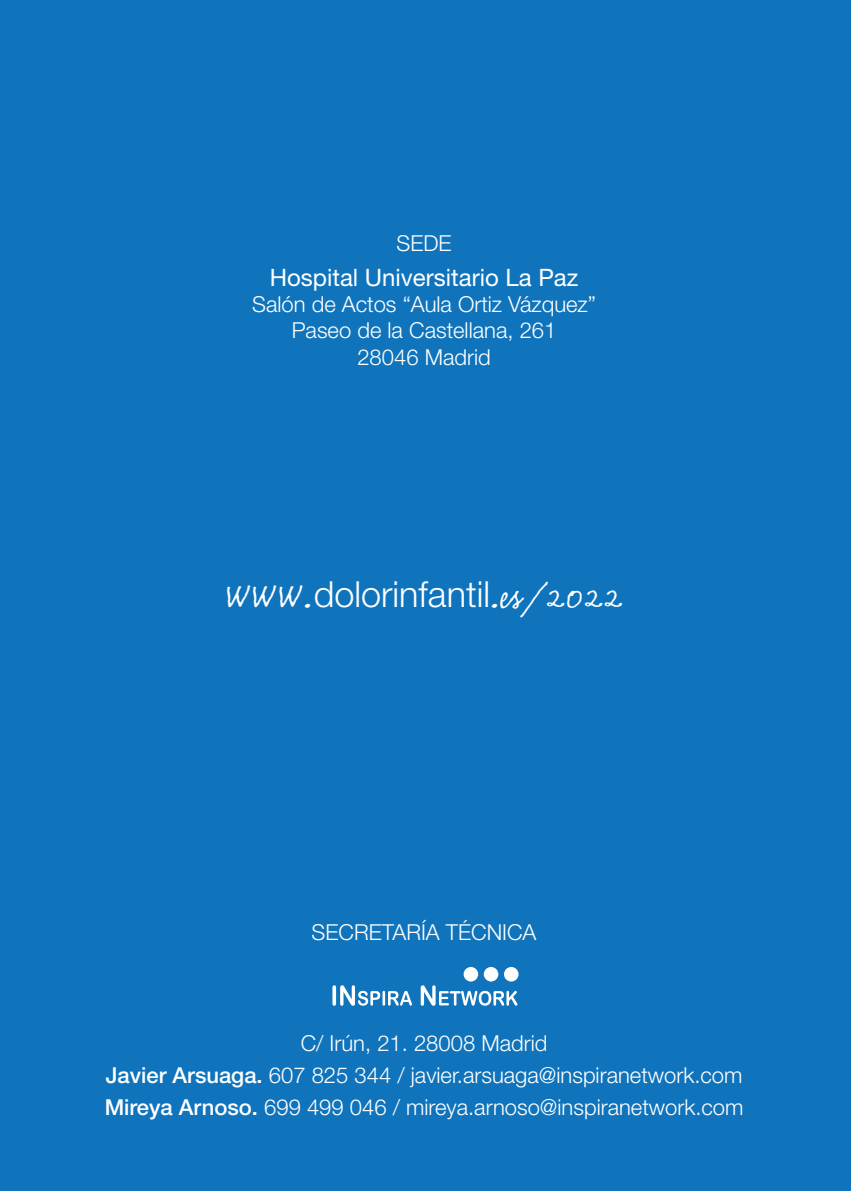
<style>
.page{position:relative;width:851px;height:1191px;background:#fff}
.page>*{position:absolute;margin:0;border:0;box-sizing:border-box;transform-origin:0 0}
.t1{font:300 36px "Helvetica Neue LT Std";color:#fff}
.t2{font:24px "Helvetica Neue LT Std";color:#fff}
.t3{font:300 22px/32px "Helvetica Neue LT Std";color:#fff;text-align:center}
.s1{font-family:"Emmascript MVB Std";font-weight:400}
.s2{font-weight:500}
</style>
<div class="page">
<div style="left:0;top:0;width:850px;height:1191px;background:#1074bc"></div>
<svg style="left:332px;top:985px;width:80px;height:20px"></svg>
<svg style="left:420px;top:985px;width:97px;height:20px"></svg>
<div style="left:504px;top:967px;width:14px;height:14px;background:#fff;border-radius:50%"></div>
<div style="left:483px;top:967px;width:15px;height:14px;background:#fff;border-radius:50%"></div>
<div style="left:463px;top:967px;width:15px;height:14px;background:#fff;border-radius:50%"></div>
<p class="t3" style="left:396px;top:227px;width:57px">SEDE</p>
<p class="t2" style="left:270px;top:263px;width:310px">Hospital Universitario La Paz</p>
<p class="t3" style="left:252px;top:290px;width:345px;line-height:26.4px">Salón de Actos “Aula Ortiz Vázquez”<br>Paseo de la Castellana, 261<br>28046 Madrid</p>
<h1 class="t1" style="left:225px;top:572px;width:400px"><span class="s1">WWW.</span>dolorinfantil<span class="s1">.es/2022</span></h1>
<p class="t3" style="left:311px;top:915px;width:226px">SECRETARÍA TÉCNICA</p>
<p class="t3" style="left:105px;top:1026px;width:640px">C/ Irún, 21. 28008 Madrid<br><span class="s2">Javier Arsuaga.</span> 607 825 344 / javier.arsuaga@inspiranetwork.com<br><span class="s2">Mireya Arnoso.</span> 699 499 046 / mireya.arnoso@inspiranetwork.com</p>
</div>
